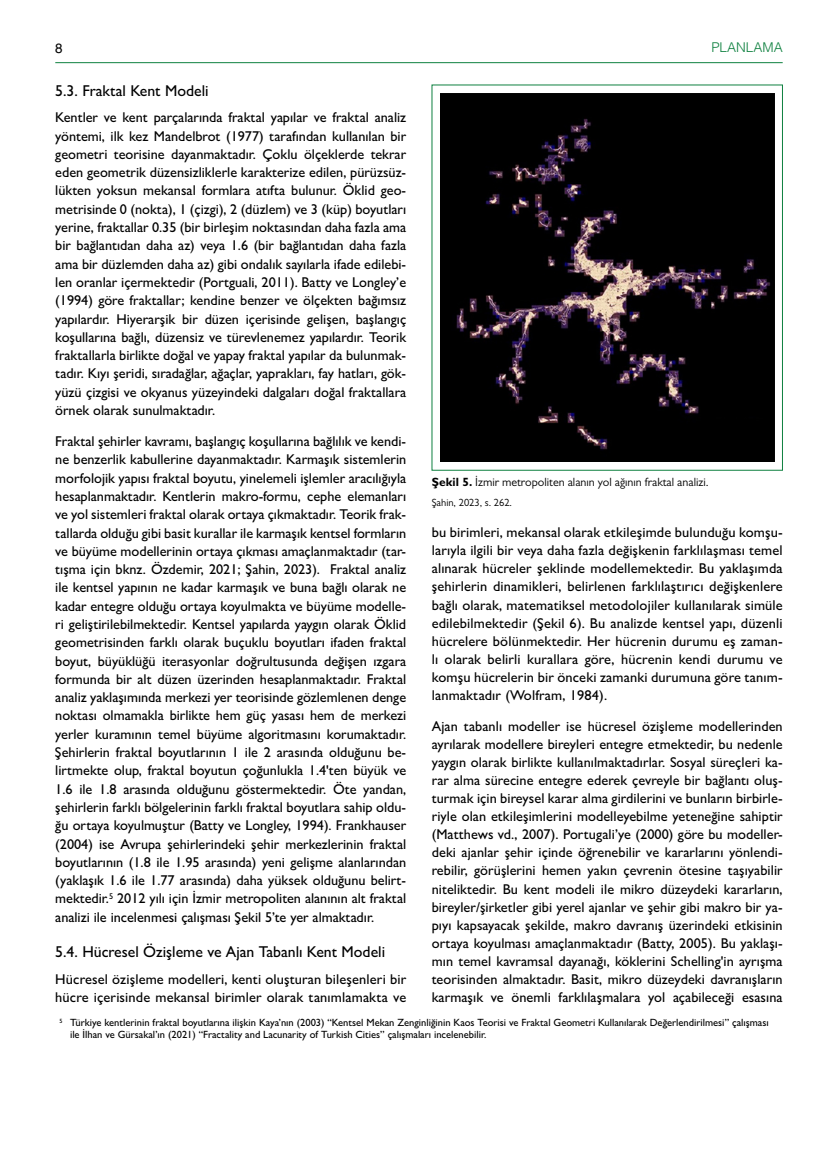
<style>
.page{position:relative;width:838px;height:1170px;background:#fff}
.page>*{position:absolute;margin:0;border:0;box-sizing:border-box;transform-origin:0 0}
.t1{font:500 15.75px "Gill Sans MT Pro";color:#000}
.t2{font:500 14.25px/18.3px "Gill Sans MT Pro";letter-spacing:.01em;color:#000;text-align:justify}
.t3{font:300 13.5px "Helvetica";color:#0f8140}
.t4{font:13.5px "Helvetica";color:#000}
.t5{font:12px "Gill Sans MT Pro";color:#000}
.t6{font:500 10.5px/12px "Gill Sans MT Pro";color:#000}
.t7{font:10.5px "Gill Sans MT Pro";color:#000}
.s1{font-weight:700}
</style>
<div class="page">
<hr style="left:55px;top:62px;width:727px;height:1px;background:#0f8140">
<img style="left:440px;top:93px;width:334px;height:369px">
<p class="t4" style="left:55px;top:37px;width:9px">8</p>
<p class="t3" style="left:711px;top:36px;width:73px">PLANLAMA</p>
<p class="t1" style="left:55px;top:81px;width:155px">5.3. Fraktal Kent Modeli</p>
<p class="t2" style="left:55px;top:108px;width:352px">Kentler ve kent parçalarında fraktal yapılar ve fraktal analiz yöntemi, ilk kez Mandelbrot (1977) tarafından kullanılan bir geometri teorisine dayanmaktadır. Çoklu ölçeklerde tekrar eden geometrik düzensizliklerle karakterize edilen, pürüzsüz&shy;lükten yoksun mekansal formlara atıfta bulunur. Öklid geo&shy;metrisinde 0 (nokta), 1 (çizgi), 2 (düzlem) ve 3 (küp) boyutları yerine, fraktallar 0.35 (bir birleşim noktasından daha fazla ama bir bağlantıdan daha az) veya 1.6 (bir bağlantıdan daha fazla ama bir düzlemden daha az) gibi ondalık sayılarla ifade edilebi&shy;len oranlar içermektedir (Portguali, 2011). Batty ve Longley’e (1994) göre fraktallar; kendine benzer ve ölçekten bağımsız yapılardır. Hiyerarşik bir düzen içerisinde gelişen, başlangıç koşullarına bağlı, düzensiz ve türevlenemez yapılardır. Teorik fraktallarla birlikte doğal ve yapay fraktal yapılar da bulunmak&shy;tadır. Kıyı şeridi, sıradağlar, ağaçlar, yaprakları, fay hatları, gök&shy;yüzü çizgisi ve okyanus yüzeyindeki dalgaları doğal fraktallara örnek olarak sunulmaktadır.</p>
<p class="t2" style="left:55px;top:432px;width:352px">Fraktal şehirler kavramı, başlangıç koşullarına bağlılık ve kendi&shy;ne benzerlik kabullerine dayanmaktadır. Karmaşık sistemlerin morfolojik yapısı fraktal boyutu, yinelemeli işlemler aracılığıyla hesaplanmaktadır. Kentlerin makro-formu, cephe elemanları ve yol sistemleri fraktal olarak ortaya çıkmaktadır. Teorik frak&shy;tallarda olduğu gibi basit kurallar ile karmaşık kentsel formların ve büyüme modellerinin ortaya çıkması amaçlanmaktadır (tar&shy;tışma için bknz. Özdemir, 2021; Şahin, 2023). Fraktal analiz ile kentsel yapının ne kadar karmaşık ve buna bağlı olarak ne kadar entegre olduğu ortaya koyulmakta ve büyüme modelle&shy;ri geliştirilebilmektedir. Kentsel yapılarda yaygın olarak Öklid geometrisinden farklı olarak buçuklu boyutları ifaden fraktal boyut, büyüklüğü iterasyonlar doğrultusunda değişen ızgara formunda bir alt düzen üzerinden hesaplanmaktadır. Fraktal analiz yaklaşımında merkezi yer teorisinde gözlemlenen denge noktası olmamakla birlikte hem güç yasası hem de merkezi yerler kuramının temel büyüme algoritmasını korumaktadır.<br>Şehirlerin fraktal boyutlarının 1 ile 2 arasında olduğunu be&shy;lirtmekte olup, fraktal boyutun çoğunlukla 1.4'ten büyük ve 1.6 ile 1.8 arasında olduğunu göstermektedir. Öte yandan, şehirlerin farklı bölgelerinin farklı fraktal boyutlara sahip oldu&shy;ğu ortaya koyulmuştur (Batty ve Longley, 1994). Frankhauser (2004) ise Avrupa şehirlerindeki şehir merkezlerinin fraktal boyutlarının (1.8 ile 1.95 arasında) yeni gelişme alanlarından (yaklaşık 1.6 ile 1.77 arasında) daha yüksek olduğunu belirt&shy;mektedir.<sup>5</sup> 2012 yılı için İzmir metropoliten alanının alt fraktal analizi ile incelenmesi çalışması Şekil 5’te yer almaktadır.</p>
<p class="t1" style="left:55px;top:942px;width:331px">5.4. Hücresel Özişleme ve Ajan Tabanlı Kent Modeli</p>
<p class="t2" style="left:55px;top:969px;width:352px">Hücresel özişleme modelleri, kenti oluşturan bileşenleri bir hücre içerisinde mekansal birimler olarak tanımlamakta ve</p>
<p class="t5" style="left:432px;top:475px;width:278px"><span class="s1">Şekil 5.</span> İzmir metropoliten alanın yol ağının fraktal analizi.</p>
<p class="t7" style="left:432px;top:496px;width:82px">Şahin, 2023, s. 262.</p>
<p class="t2" style="left:432px;top:523px;width:352px">bu birimleri, mekansal olarak etkileşimde bulunduğu komşu&shy;larıyla ilgili bir veya daha fazla değişkenin farklılaşması temel alınarak hücreler şeklinde modellemektedir. Bu yaklaşımda şehirlerin dinamikleri, belirlenen farklılaştırıcı değişkenlere bağlı olarak, matematiksel metodolojiler kullanılarak simüle edilebilmektedir (Şekil 6). Bu analizde kentsel yapı, düzenli hücrelere bölünmektedir. Her hücrenin durumu eş zaman&shy;lı olarak belirli kurallara göre, hücrenin kendi durumu ve komşu hücrelerin bir önceki zamanki durumuna göre tanım&shy;lanmaktadır (Wolfram, 1984).</p>
<p class="t2" style="left:432px;top:716px;width:352px">Ajan tabanlı modeller ise hücresel özişleme modellerinden ayrılarak modellere bireyleri entegre etmektedir, bu nedenle yaygın olarak birlikte kullanılmaktadırlar. Sosyal süreçleri ka&shy;rar alma sürecine entegre ederek çevreyle bir bağlantı oluş&shy;turmak için bireysel karar alma girdilerini ve bunların birbirle&shy;riyle olan etkileşimlerini modelleyebilme yeteneğine sahiptir (Matthews vd., 2007). Portugali’ye (2000) göre bu modeller&shy;deki ajanlar şehir içinde öğrenebilir ve kararlarını yönlendi&shy;rebilir, görüşlerini hemen yakın çevrenin ötesine taşıyabilir niteliktedir. Bu kent modeli ile mikro düzeydeki kararların, bireyler/şirketler gibi yerel ajanlar ve şehir gibi makro bir ya&shy;pıyı kapsayacak şekilde, makro davranış üzerindeki etkisinin ortaya koyulması amaçlanmaktadır (Batty, 2005). Bu yaklaşı&shy;mın temel kavramsal dayanağı, köklerini Schelling'in ayrışma teorisinden almaktadır. Basit, mikro düzeydeki davranışların karmaşık ve önemli farklılaşmalara yol açabileceği esasına</p>
<p class="t6" style="left:70px;top:1016px;width:700px;text-indent:-10px"><sup>5</sup> Türkiye kentlerinin fraktal boyutlarına ilişkin Kaya’nın (2003) “Kentsel Mekan Zenginliğinin Kaos Teorisi ve Fraktal Geometri Kullanılarak Değerlendirilmesi” çalışması ile İlhan ve Gürsakal’ın (2021) “Fractality and Lacunarity of Turkish Cities” çalışmaları incelenebilir.</p>
</div>
